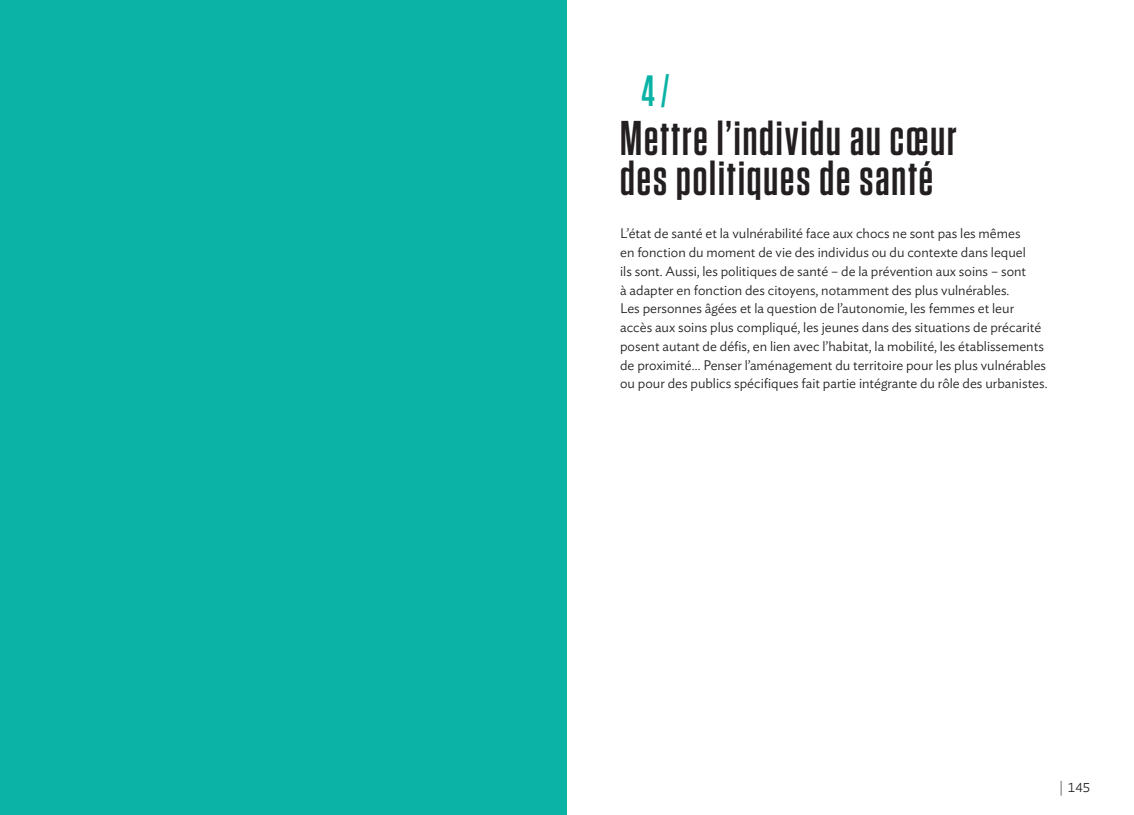
<style>
.page{position:relative;width:1134px;height:815px;background:#fff}
.page>*{position:absolute;margin:0;border:0;box-sizing:border-box;transform-origin:0 0}
._2019_PARTIE{font:600 48.75px/40px "Tungsten Narrow";letter-spacing:.04em;color:#231f20}
._2019_PARTIE_Page_In{font:600 43.75px "Tungsten Narrow";color:#0ab3a5}
.texte_intro{font:300 13.75px/18.8px "Ideal Sans";color:#231f20}
.t1{font:300 13.12px "Ideal Sans";color:#231f20}
.s1{font-size:15px;color:#636366}
</style>
<div class="page">
<div style="left:0;top:0;width:567px;height:815px;background:#0ab3a5"></div>
<p class="_2019_PARTIE_Page_In" style="left:641px;top:69px;width:29px">4 /</p>
<p class="_2019_PARTIE" style="left:620px;top:119px;width:338px">Mettre l’individu au cœur des politiques de santé</p>
<p class="texte_intro" style="left:620px;top:223px;width:429px">L’état de santé et la vulnérabilité face aux chocs ne sont pas les mêmes<br>en fonction du moment de vie des individus ou du contexte dans lequel<br>ils sont. Aussi, les politiques de santé – de la prévention aux soins – sont<br>à adapter en fonction des citoyens, notamment des plus vulnérables.<br>Les personnes âgées et la question de l’autonomie, les femmes et leur accès aux soins plus compliqué, les jeunes dans des situations de précarité posent autant de défis, en lien avec l’habitat, la mobilité, les établissements de proximité… Penser l’aménagement du territoire pour les plus vulnérables ou pour des publics spécifiques fait partie intégrante du rôle des urbanistes.</p>
<p class="t1" style="left:1059px;top:777px;width:32px"><span class="s1">|</span> 145</p>
</div>
